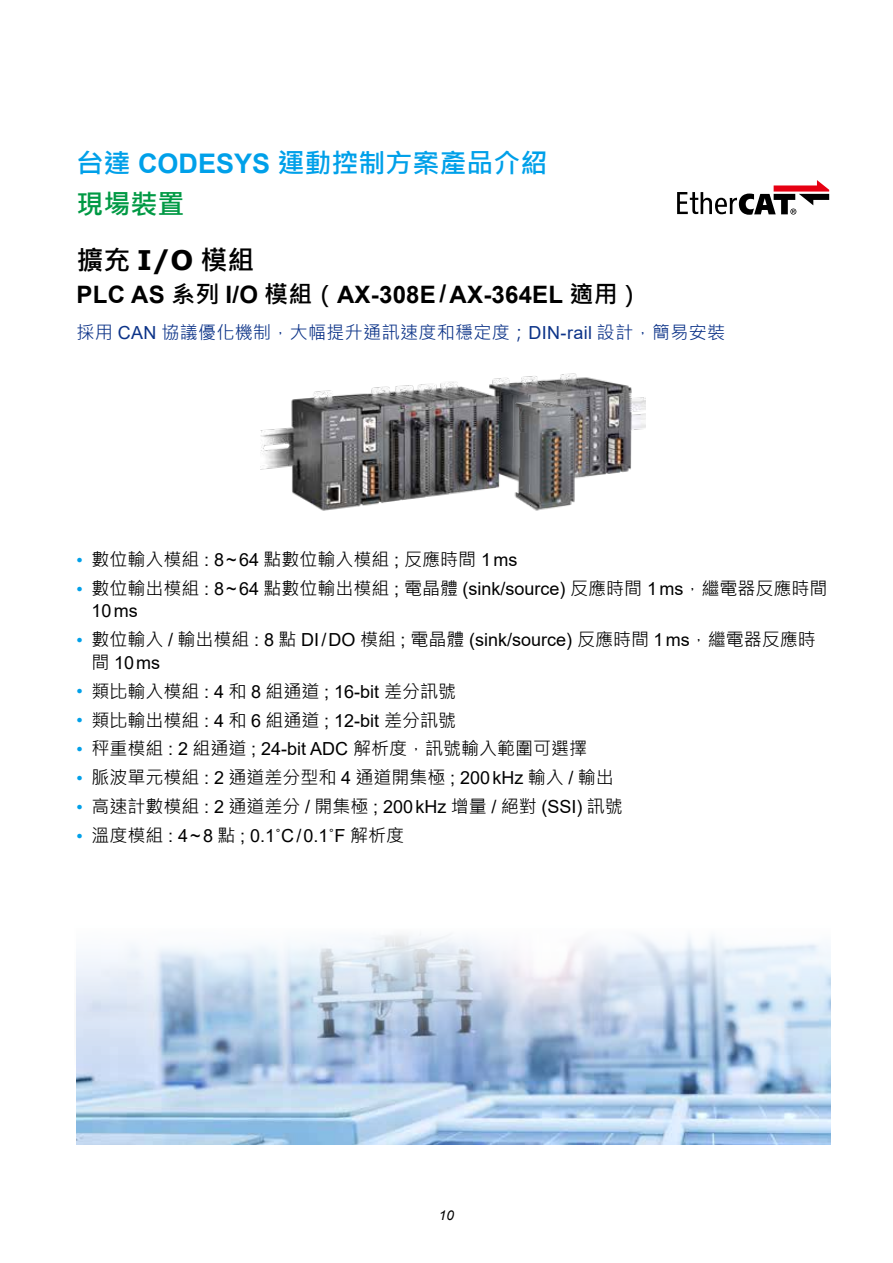
<style>
.page{position:relative;width:893px;height:1263px;background:#fff}
.page>*{position:absolute;margin:0;border:0;box-sizing:border-box;transform-origin:0 0}
.t1{font:700 27px "Microsoft Jheng Hei";color:#00a0e9}
.t2{font:700 27px/55.3px "Microsoft Jheng Hei";color:#094}
.t3{font:700 24px "Arial";letter-spacing:.01em;color:#000}
.t4{font:18px "Microsoft Jheng Hei";color:#000}
.t5{font:18px "Microsoft Jheng Hei";letter-spacing:.02em;color:#0c3388}
.t6{font:18px "Arial";color:#000}
.t7{font:italic 13.5px "Arial";color:#000}
.s1{font-family:"Arial"}
.s2{color:#000}
.s3{font-family:"Verdana";color:#000}
.s4{font-family:"Microsoft Jheng Hei"}
.s5{font-weight:900}
</style>
<div class="page">
<svg style="left:677px;top:180px;width:152px;height:35px"></svg>
<img style="left:77px;top:1067px;width:754px;height:77px">
<svg style="left:76px;top:934px;width:755px;height:133px"></svg>
<img style="left:260px;top:373px;width:386px;height:138px">
<div style="left:498px;top:382px;width:95px;height:146px;background:#fff;opacity:.75"></div>
<img style="left:508px;top:390px;width:80px;height:130px">
<h1 class="t1" style="left:77px;top:146px;width:473px">台達 <span class="s1">CODESYS</span> 運動控制方案產品介紹</h1>
<h1 class="t2" style="left:77px;top:177px;width:179px">現場裝置<br><span class="s2">擴充</span> <span class="s3">I/O</span> <span class="s2">模組</span></h1>
<h2 class="t3" style="left:77px;top:278px;width:567px">PLC AS <span class="s4">系列</span> I/O <span class="s4">模組（</span>AX-308E<span class="s5">/</span> AX-364EL <span class="s4">適用）</span></h2>
<p class="t5" style="left:77px;top:321px;width:650px">採用 <span class="s1">CAN</span> 協議優化機制，大幅提升通訊速度和穩定度；<span class="s1">DIN-rail</span> 設計，簡易安裝</p>
<p class="t4" style="left:77px;top:548px;width:442px"><sup>●</sup> 數位輸入模組 <span class="s1">: 8 ~ 64</span> 點數位輸入模組 <span class="s1">;</span> 反應時間 <span class="s1">1 ms</span></p>
<p class="t4" style="left:77px;top:577px;width:752px"><sup>●</sup> 數位輸出模組 <span class="s1">: 8 ~ 64</span> 點數位輸出模組 <span class="s1">;</span> 電晶體 <span class="s1">(sink/source)</span> 反應時間 <span class="s1">1 ms</span>，繼電器反應時間</p>
<p class="t6" style="left:92px;top:599px;width:48px">10 ms</p>
<p class="t4" style="left:77px;top:628px;width:741px"><sup>●</sup> 數位輸入 <span class="s1">/</span> 輸出模組 <span class="s1">: 8</span> 點 <span class="s1">DI / DO</span> 模組 <span class="s1">;</span> 電晶體 <span class="s1">(sink/source)</span> 反應時間 <span class="s1">1 ms</span>，繼電器反應時</p>
<p class="t6" style="left:92px;top:650px;width:70px"><span class="s4">間</span> 10 ms</p>
<p class="t4" style="left:77px;top:680px;width:381px"><sup>●</sup> 類比輸入模組 <span class="s1">: 4</span> 和 <span class="s1">8</span> 組通道 <span class="s1">; 16-bit</span> 差分訊號</p>
<p class="t4" style="left:77px;top:709px;width:381px"><sup>●</sup> 類比輸出模組 <span class="s1">: 4</span> 和 <span class="s1">6</span> 組通道 <span class="s1">; 12-bit</span> 差分訊號</p>
<p class="t4" style="left:77px;top:737px;width:512px"><sup>●</sup> 秤重模組 <span class="s1">: 2</span> 組通道 <span class="s1">; 24-bit ADC</span> 解析度，訊號輸入範圍可選擇</p>
<p class="t4" style="left:77px;top:766px;width:539px"><sup>●</sup> 脈波單元模組 <span class="s1">: 2</span> 通道差分型和 <span class="s1">4</span> 通道開集極 <span class="s1">; 200 kHz</span> 輸入 <span class="s1">/</span> 輸出</p>
<p class="t4" style="left:77px;top:795px;width:548px"><sup>●</sup> 高速計數模組 <span class="s1">: 2</span> 通道差分 <span class="s1">/</span> 開集極 <span class="s1">; 200 kHz</span> 增量 <span class="s1">/</span> 絕對 <span class="s1">(SSI)</span> 訊號</p>
<p class="t6" style="left:77px;top:823px;width:329px"><sup>●</sup> <span class="s4">溫度模組</span> : 4 ~ 8 <span class="s4">點</span> ; 0.1˚C / 0.1˚F <span class="s4">解析度</span></p>
<p class="t7" style="left:439px;top:1206px;width:17px">10</p>
</div>
